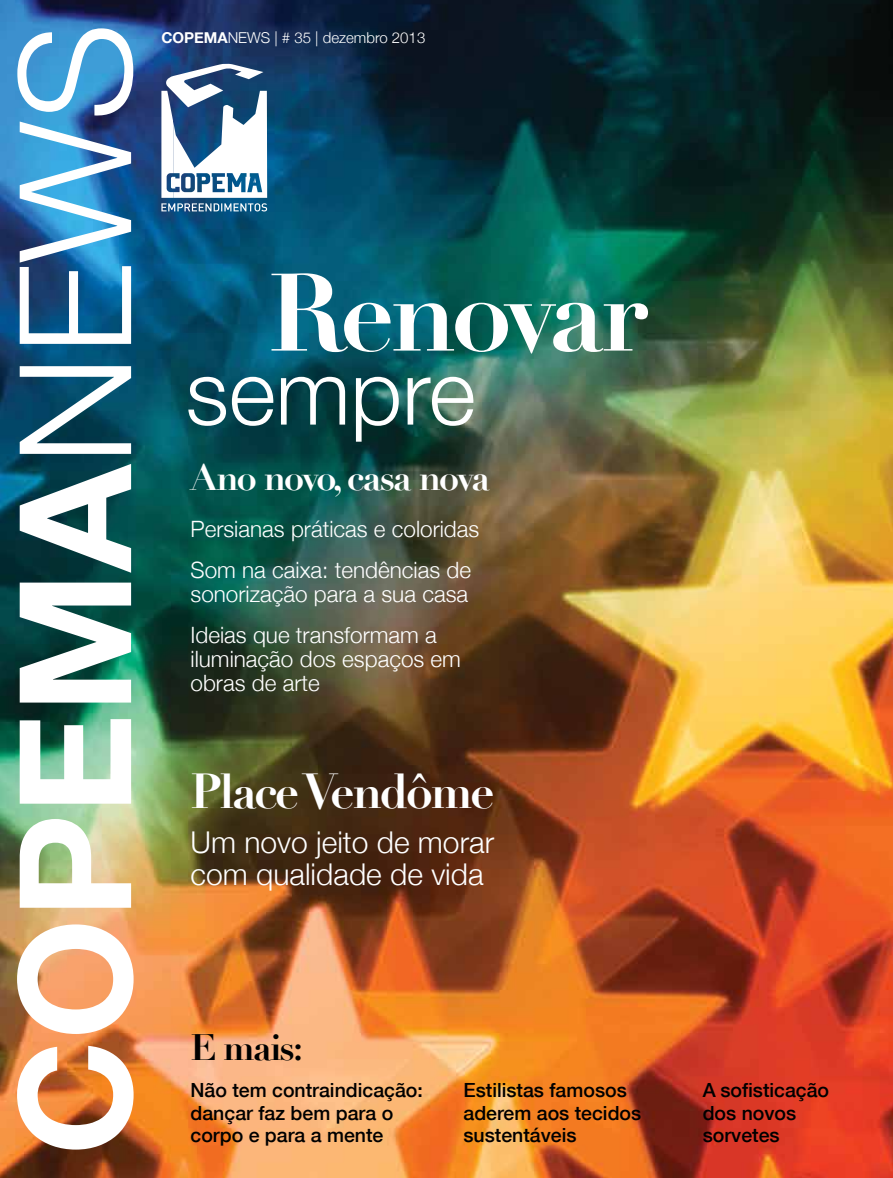
<style>
.page{position:relative;width:893px;height:1178px;background:#fff}
.page>*{position:absolute;margin:0;border:0;box-sizing:border-box;transform-origin:0 0}
.t1{font:700 108px "Didot";letter-spacing:-.05em;color:#fff}
.t2{font:300 90px "Helvetica Neue";color:#fff}
.t3{font:700 48px "Didot";letter-spacing:-.05em;color:#fff}
.t4{font:700 36px "Didot";letter-spacing:-.05em;color:#fff}
.t5{font:700 36px "Didot";color:#000}
.t6{font:300 30px/32.1px "Helvetica Neue";color:#fff}
.t7{font:300 22.5px/41px "Helvetica Neue";color:#fff}
.t8{font:500 19.5px/22.5px "Helvetica Neue";color:#000}
.t9{font:300 15px "Helvetica Neue";color:#fff}
.t10{font:700 9px "Helvetica Neue";color:#000}
.s1{font-weight:700}
.s2{font-weight:300}
.s3{font-weight:500;color:#fff}
</style>
<div class="page">
<img style="left:0;top:0;width:893px;height:1178px">
<svg style="left:161px;top:64px;width:106px;height:147px"></svg>
<img style="left:17px;top:28px;width:117px;height:1121px">
<p class="t9" style="left:161px;top:28px;width:265px"><span class="s1">COPEMA</span>NEWS | # 35 | dezembro 2013</p>
<h1 class="t1" style="left:268px;top:246px;width:381px">Renovar</h1>
<h2 class="t2" style="left:186px;top:337px;width:292px">sempre</h2>
<h3 class="t4" style="left:191px;top:455px;width:301px">Ano novo, casa nova</h3>
<p class="t7" style="left:191px;top:508px;width:290px">Persianas práticas e coloridas<br>Som na caixa: tendências de</p>
<p class="t7" style="left:191px;top:573px;width:279px">sonorização para a sua casa<br>Ideias que transformam a</p>
<p class="t7" style="left:191px;top:647px;width:272px;line-height:24px">iluminação dos espaços em obras de arte</p>
<h3 class="t3" style="left:191px;top:761px;width:306px">Place Vendôme</h3>
<h3 class="t6" style="left:191px;top:825px;width:305px">Um novo jeito de morar com qualidade de vida</h3>
<h3 class="t5" style="left:191px;top:1025px;width:114px">E mais:</h3>
<p class="t8" style="left:191px;top:1079px;width:234px">Não tem contraindicação: dançar faz bem para o corpo e para a mente</p>
<p class="t8" style="left:703px;top:1079px;width:128px">A sofisticação dos novos sorvetes</p>
<p class="t8" style="left:463px;top:1079px;width:179px">Estilistas famosos aderem aos tecidos sustentáveis</p>
<p class="t10" style="left:706px;top:1138px;width:78px">COPEMA<span class="s2">NEWS</span> <span class="s3">1</span></p>
</div>
